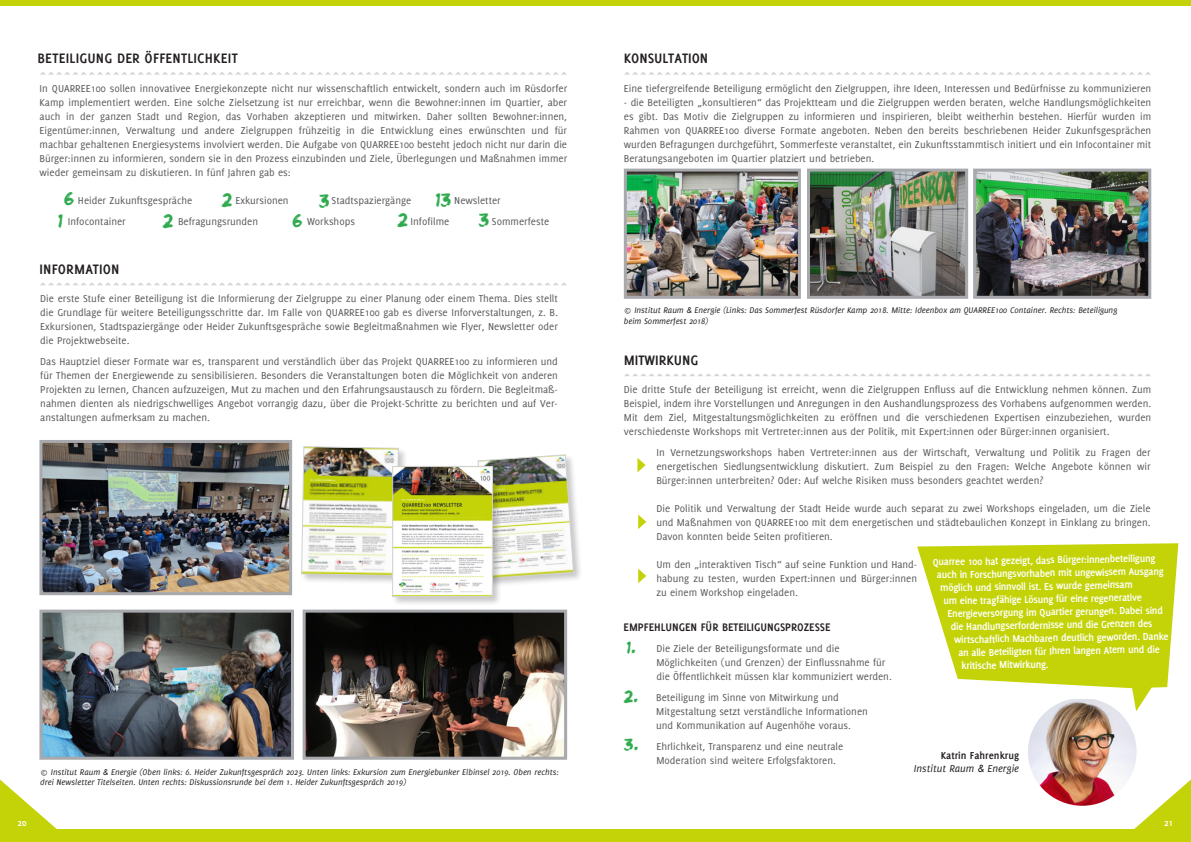
<style>
.page{position:relative;width:1191px;height:842px;background:#fff}
.page>*{position:absolute;margin:0;border:0;box-sizing:border-box;transform-origin:0 0}
.t1{font:20px "Edo SZ";color:#30ab50}
.t2{font:18px "Edo SZ";color:#30ab50}
.Unterüberschrift_1{font:700 15px "Delicious";letter-spacing:.01em;color:#231f20}
.Unterüberschrift_3{font:700 12px "Delicious";color:#231f20}
.Fliesstext{font:11px/14px "Delicious";color:#57585a;text-align:justify}
.Fliesstext_weiss{font:700 11px "Delicious";color:#fff}
.Fliesstext-2{font:11px/14px "Delicious";color:#57585a}
.t3{font:italic 11px "Delicious";color:#231f20}
.t4{font:700 11px "Delicious";color:#231f20}
.t5{font:700 10px "Delicious";color:#fff}
.Bildunterschrift_2{font:italic 9px/10.8px "Delicious";color:#231f20}
.s1{font-family:"Arial";font-size:8px}
.s2{font-family:"Arial";font-size:10px}
</style>
<div class="page">
<div style="left:0;top:0;width:1191px;height:6px;background:#c3d307"></div>
<svg style="left:1134px;top:748px;width:57px;height:81px"></svg>
<div style="left:0;top:829px;width:1191px;height:13px;background:#c3d307"></div>
<svg style="left:0;top:779px;width:57px;height:50px"></svg>
<img style="left:43px;top:444px;width:245px;height:147px">
<div style="left:39px;top:440px;width:253px;height:155px;border:3px solid #a8a9ad"></div>
<img style="left:43px;top:614px;width:247px;height:142px">
<div style="left:39px;top:610px;width:255px;height:150px;border:3px solid #a8a9ad"></div>
<div style="left:300px;top:445px;width:108px;height:140px;background:#231f20;opacity:.25"></div>
<img style="left:301px;top:446px;width:98px;height:130px">
<div style="left:476px;top:453px;width:107px;height:135px;background:#231f20;opacity:.25"></div>
<svg style="left:477px;top:454px;width:97px;height:125px"></svg>
<div style="left:391px;top:465px;width:111px;height:141px;background:#231f20;opacity:.25"></div>
<img style="left:394px;top:468px;width:96px;height:127px">
<div style="left:392px;top:466px;width:100px;height:131px;border:1px solid #d1d2d4"></div>
<img style="left:307px;top:614px;width:256px;height:142px">
<div style="left:303px;top:610px;width:264px;height:150px;border:3px solid #a8a9ad"></div>
<img style="left:628px;top:173px;width:169px;height:122px">
<div style="left:624px;top:169px;width:177px;height:130px;border:3px solid #a8a9ad"></div>
<img style="left:811px;top:173px;width:153px;height:122px">
<div style="left:807px;top:169px;width:161px;height:130px;border:3px solid #a8a9ad"></div>
<img style="left:977px;top:173px;width:170px;height:122px">
<div style="left:973px;top:169px;width:178px;height:130px;border:3px solid #a8a9ad"></div>
<svg style="left:638px;top:514px;width:8px;height:15px"></svg>
<svg style="left:638px;top:569px;width:8px;height:14px"></svg>
<svg style="left:637px;top:458px;width:8px;height:14px"></svg>
<svg style="left:917px;top:543px;width:261px;height:168px;fill:#c3d307"></svg>
<img style="left:1028px;top:699px;width:108px;height:107px">
<svg style="left:40px;top:72px;width:527px;height:3px"></svg>
<svg style="left:40px;top:282px;width:527px;height:3px"></svg>
<svg style="left:624px;top:72px;width:527px;height:3px"></svg>
<svg style="left:624px;top:373px;width:527px;height:3px"></svg>
<p class="Unterüberschrift_1" style="left:37px;top:50px;width:202px">BETEILIGUNG DER ÖFFENTLICHKEIT</p>
<p class="Fliesstext" style="left:40px;top:81px;width:529px">In QUARREE100 sollen innovativee Energiekonzepte nicht nur wissenschaftlich entwickelt, sondern auch im Rüsdorfer Kamp implementiert werden. Eine solche Zielsetzung ist nur erreichbar, wenn die Bewohner:innen im Quartier, aber auch in der ganzen Stadt und Region, das Vorhaben akzeptieren und mitwirken. Daher sollten Bewohner:innen, Eigentümer:innen, Verwaltung und andere Zielgruppen frühzeitig in die Entwicklung eines erwünschten und für machbar gehaltenen Energiesystems involviert werden. Die Aufgabe von QUARREE100 besteht jedoch nicht nur darin die Bürger:innen zu informieren, sondern sie in den Prozess einzubinden und Ziele, Überlegungen und Maßnahmen immer wieder gemeinsam zu diskutieren. In fünf Jahren gab es:</p>
<p class="t1" style="left:64px;top:187px;width:12px">6</p>
<p class="t1" style="left:222px;top:187px;width:11px">2</p>
<p class="t1" style="left:319px;top:189px;width:12px">3</p>
<p class="t1" style="left:436px;top:188px;width:17px">13</p>
<p class="Fliesstext" style="left:78px;top:193px;width:116px">Heider Zukunftsgespräche</p>
<p class="Fliesstext" style="left:235px;top:193px;width:55px">Exkursionen</p>
<p class="Fliesstext" style="left:331px;top:193px;width:81px">Stadtspaziergänge</p>
<p class="Fliesstext" style="left:454px;top:193px;width:48px">Newsletter</p>
<p class="Fliesstext" style="left:68px;top:214px;width:59px">Infocontainer</p>
<p class="Fliesstext" style="left:178px;top:214px;width:81px">Befragungsrunden</p>
<p class="Fliesstext" style="left:307px;top:214px;width:49px">Workshops</p>
<p class="Fliesstext" style="left:410px;top:214px;width:40px">Infofilme</p>
<p class="Fliesstext" style="left:492px;top:214px;width:59px">Sommerfeste</p>
<p class="t1" style="left:478px;top:208px;width:12px">3</p>
<p class="t1" style="left:58px;top:209px;width:6px">1</p>
<p class="t1" style="left:163px;top:209px;width:11px">2</p>
<p class="t1" style="left:292px;top:209px;width:12px">6</p>
<p class="t1" style="left:398px;top:208px;width:11px">2</p>
<p class="Unterüberschrift_1" style="left:40px;top:260px;width:81px">INFORMATION</p>
<p class="Fliesstext" style="left:40px;top:291px;width:519px">Die erste Stufe einer Beteiligung ist die Informierung der Zielgruppe zu einer Planung oder einem Thema. Dies stellt die Grundlage für weitere Beteiligungsschritte dar. Im Falle von QUARREE100 gab es diverse Inforverstaltungen, z. B.<br>Exkursionen, Stadtspaziergänge oder Heider Zukunftsgespräche sowie Begleitmaßnahmen wie Flyer, Newsletter oder die Projektwebseite.</p>
<p class="Fliesstext" style="left:40px;top:354px;width:519px">Das Hauptziel dieser Formate war es, transparent und verständlich über das Projekt QUARREE100 zu informieren und für Themen der Energiewende zu sensibilisieren. Besonders die Veranstaltungen boten die Möglichkeit von anderen Projekten zu lernen, Chancen aufzuzeigen, Mut zu machen und den Erfahrungsaustausch zu fördern. Die Begleitmaß&shy;nahmen dienten als niedrigschwelliges Angebot vorrangig dazu, über die Projekt-Schritte zu berichten und auf Ver&shy;anstaltungen aufmerksam zu machen.</p>
<p class="Bildunterschrift_2" style="left:40px;top:766px;width:520px">© Institut Raum <span class="s1">&amp;</span> Energie (Oben links: 6. Heider Zukunftsgespräch 2023. Unten links: Exkursion zum Energiebunker Elbinsel 2019. Oben rechts: drei Newsletter Titelseiten. Unten rechts: Diskussionsrunde bei dem 1. Heider Zukunftsgespräch 2019)</p>
<p class="Unterüberschrift_1" style="left:624px;top:50px;width:86px">KONSULTATION</p>
<p class="Fliesstext" style="left:624px;top:81px;width:529px">Eine tiefergreifende Beteiligung ermöglicht den Zielgruppen, ihre Ideen, Interessen und Bedürfnisse zu kommunizieren</p>
<p class="Fliesstext" style="left:624px;top:95px;width:529px">- die Beteiligten „konsultieren“ das Projektteam und die Zielgruppen werden beraten, welche Handlungsmöglichkeiten es gibt. Das Motiv die Zielgruppen zu informieren und inspirieren, bleibt weitherhin bestehen. Hierfür wurden im Rahmen von QUARREE100 diverse Formate angeboten. Neben den bereits beschriebenen Heider Zukunfsgesprächen wurden Befragungen durchgeführt, Sommerfeste veranstaltet, ein Zukunftsstammtisch initiert und ein Infocontainer mit Beratungsangeboten im Quartier platziert und betrieben.</p>
<p class="Bildunterschrift_2" style="left:624px;top:305px;width:495px">© Institut Raum <span class="s1">&amp;</span> Energie (Links: Das Sommerfest Rüsdorfer Kamp 2018. Mitte: Ideenbox am QUARREE100 Container. Rechts: Beteiligung beim Sommerfest 2018)</p>
<p class="Unterüberschrift_1" style="left:624px;top:351px;width:76px">MITWIRKUNG</p>
<p class="Fliesstext" style="left:624px;top:382px;width:529px">Die dritte Stufe der Beteiligung ist erreicht, wenn die Zielgruppen Enfluss auf die Entwicklung nehmen können. Zum Beispiel, indem ihre Vorstellungen und Anregungen in den Aushandlungsprozess des Vorhabens aufgenommen werden.<br>Mit dem Ziel, Mitgestaltungsmöglichkeiten zu eröffnen und die verschiedenen Expertisen einzubeziehen, wurden verschiedenste Workshops mit Vertreter:innen aus der Politik, mit Expert:innen oder Bürger:innen organisiert.</p>
<p class="Fliesstext" style="left:656px;top:445px;width:496px">In Vernetzungsworkshops haben Vertreter:innen aus der Wirtschaft, Verwaltung und Politik zu Fragen der energetischen Siedlungsentwicklung diskutiert. Zum Beispiel zu den Fragen: Welche Angebote können wir Bürger:innen unterbreiten? Oder: Auf welche Risiken muss besonders geachtet werden?</p>
<p class="Fliesstext" style="left:656px;top:501px;width:496px">Die Politik und Verwaltung der Stadt Heide wurde auch separat zu zwei Workshops eingeladen, um die Ziele und Maßnahmen von QUARREE100 mit dem energetischen und städtebaulichen Konzept in Einklang zu bringen.</p>
<p class="Fliesstext" style="left:656px;top:529px;width:178px">Davon konnten beide Seiten profitieren.</p>
<p class="Fliesstext" style="left:656px;top:557px;width:262px">Um den „interaktiven Tisch“ auf seine Funktion und Hand&shy;habung zu testen, wurden Expert:innen und Bürger:innen zu einem Workshop eingeladen.</p>
<p class="Unterüberschrift_3" style="left:623px;top:620px;width:208px">EMPFEHLUNGEN FÜR BETEILIGUNGSPROZESSE</p>
<p class="t2" style="left:626px;top:637px;width:11px">1.</p>
<p class="t2" style="left:624px;top:686px;width:16px">2.</p>
<p class="t2" style="left:624px;top:733px;width:17px">3.</p>
<p class="Fliesstext_weiss" style="left:932px;top:556px;width:224px;rotate:-1deg">Quarree 100 hat gezeigt, dass Bürger:innenbeteiligung</p>
<p class="Fliesstext_weiss" style="left:936px;top:569px;width:228px;rotate:-1deg">auch in Forschungsvorhaben mit ungewissem Ausgang</p>
<p class="Fliesstext_weiss" style="left:940px;top:581px;width:194px;rotate:-1deg">möglich und sinnvoll ist. Es wurde gemeinsam</p>
<p class="Fliesstext_weiss" style="left:943px;top:594px;width:200px;rotate:-1deg">um eine tragfähige Lösung für eine regenerative</p>
<p class="Fliesstext_weiss" style="left:947px;top:607px;width:217px;rotate:-1deg">Energieversorgung im Quartier gerungen. Dabei sind</p>
<p class="Fliesstext_weiss" style="left:950px;top:620px;width:203px;rotate:-1deg">die Handlungserfordernisse und die Grenzen des</p>
<p class="Fliesstext_weiss" style="left:954px;top:633px;width:216px;rotate:-1deg">wirtschaftlich Machbaren deutlich geworden. Danke</p>
<p class="Fliesstext_weiss" style="left:958px;top:646px;width:203px;rotate:-1deg">an alle Beteiligten für Ihren langen Atem und die</p>
<p class="Fliesstext_weiss" style="left:961px;top:659px;width:89px;rotate:-1deg">kritische Mitwirkung.</p>
<p class="Fliesstext" style="left:656px;top:641px;width:237px;text-align:left">Die Ziele der Beteiligungsformate und die<br>Möglichkeiten (und Grenzen) der Einflussnahme für die Öffentlichkeit müssen klar kommuniziert werden.</p>
<p class="Fliesstext" style="left:656px;top:690px;width:213px">Beteiligung im Sinne von Mitwirkung und<br>Mitgestaltung setzt verständliche Informationen</p>
<p class="Fliesstext" style="left:656px;top:718px;width:196px">und Kommunikation auf Augenhöhe voraus.</p>
<p class="Fliesstext-2" style="left:656px;top:739px;width:188px">Ehrlichkeit, Transparenz und eine neutrale<br>Moderation sind weitere Erfolgsfaktoren.</p>
<p class="t4" style="left:941px;top:749px;width:80px">Katrin Fahrenkrug</p>
<p class="t3" style="left:914px;top:762px;width:107px">Institut Raum <span class="s2">&amp;</span> Energie</p>
<p class="t5" style="left:17px;top:817px;width:11px">20</p>
<p class="t5" style="left:1164px;top:817px;width:10px">21</p>
</div>
